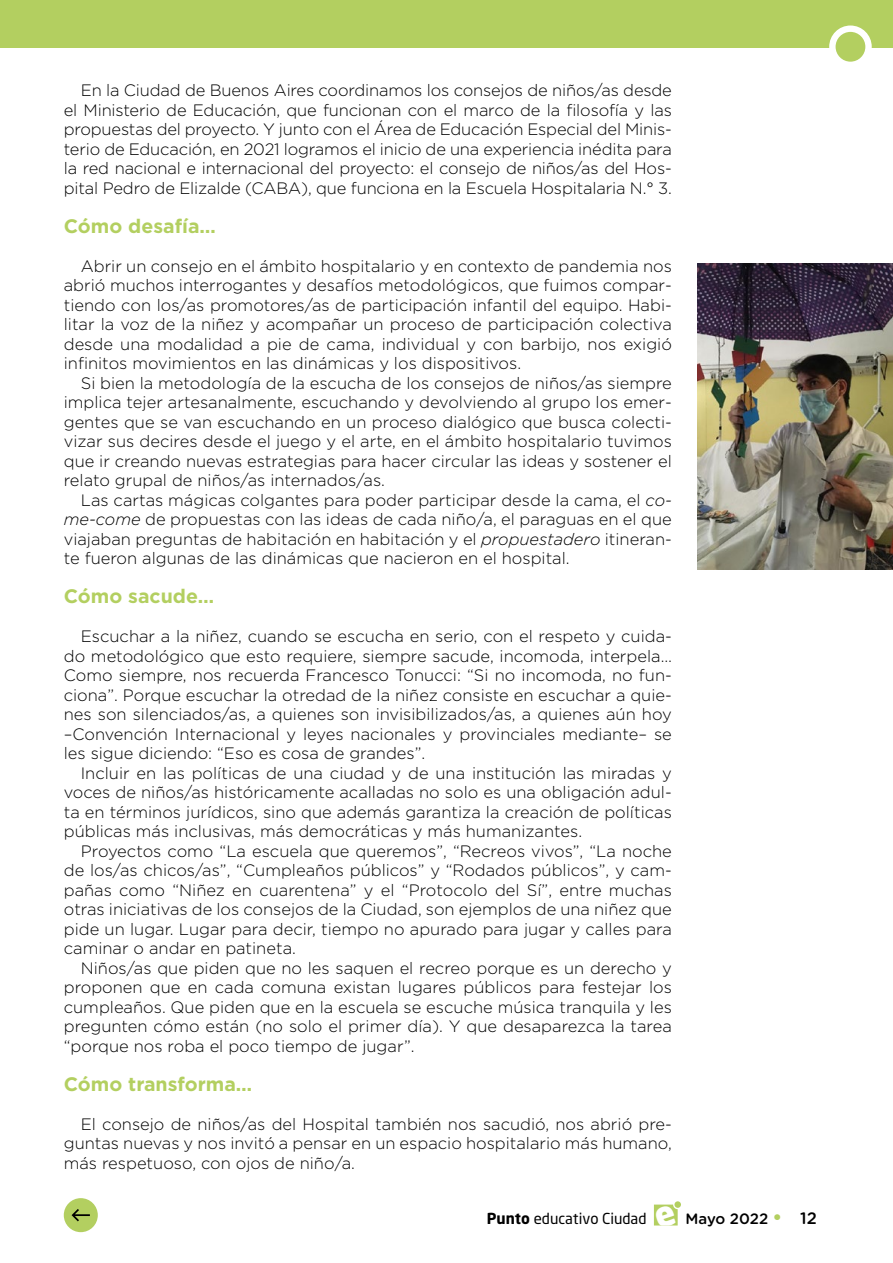
<style>
.page{position:relative;width:893px;height:1263px;background:#fff}
.page>*{position:absolute;margin:0;border:0;box-sizing:border-box;transform-origin:0 0}
.t1{font:700 19.5px "Gotham";color:#b3cf60}
.t2{font:300 16.5px/19.5px "Gotham";color:#000;text-align:justify}
.t3{font:15px "Neo Sans";color:#000}
.t4{font:500 15px "Gotham Rounded";letter-spacing:-.005em;color:#000}
.s1{font-style:italic}
.s2{font-weight:700}
.s3{font-family:"Gotham";font-weight:700;font-size:19.5px;color:#b3cf60}
.s4{font-size:16.5px}
</style>
<div class="page">
<div style="left:0;top:0;width:893px;height:48px;background:#b3cf60"></div>
<div style="left:829px;top:26px;width:43px;height:42px;background:#fff;border-radius:50%"></div>
<div style="left:836px;top:32px;width:29px;height:30px;background:#b3cf60;border-radius:50%"></div>
<div style="left:674px;top:1201px;width:7px;height:7px;background:#b3cf60;border-radius:50%"></div>
<div style="left:64px;top:1198px;width:34px;height:34px;background:#b3cf60;border-radius:50%"></div>
<svg style="left:72px;top:1209px;width:18px;height:12px"></svg>
<img style="left:697px;top:264px;width:196px;height:306px">
<svg style="left:654px;top:1204px;width:24px;height:22px"></svg>
<p class="t2" style="left:64px;top:80px;width:610px;text-indent:17px">En la Ciudad de Buenos Aires coordinamos los consejos de niños/as desde el Ministerio de Educación, que funcionan con el marco de la filosofía y las propuestas del proyecto. Y junto con el Área de Educación Especial del Minis&shy;terio de Educación, en 2021 logramos el inicio de una experiencia inédita para la red nacional e internacional del proyecto: el consejo de niños/as del Hos&shy;pital Pedro de Elizalde (CABA), que funciona en la Escuela Hospitalaria N.° 3.</p>
<p class="t1" style="left:64px;top:213px;width:154px">Cómo desafía…</p>
<p class="t2" style="left:64px;top:256px;width:610px;text-indent:17px">Abrir un consejo en el ámbito hospitalario y en contexto de pandemia nos abrió muchos interrogantes y desafíos metodológicos, que fuimos compar&shy;tiendo con los/as promotores/as de participación infantil del equipo. Habi&shy;litar la voz de la niñez y acompañar un proceso de participación colectiva desde una modalidad a pie de cama, individual y con barbijo, nos exigió infinitos movimientos en las dinámicas y los dispositivos.</p>
<p class="t2" style="left:64px;top:373px;width:610px;text-indent:17px">Si bien la metodología de la escucha de los consejos de niños/as siempre implica tejer artesanalmente, escuchando y devolviendo al grupo los emer&shy;gentes que se van escuchando en un proceso dialógico que busca colecti&shy;vizar sus decires desde el juego y el arte, en el ámbito hospitalario tuvimos que ir creando nuevas estrategias para hacer circular las ideas y sostener el relato grupal de niños/as internados/as.</p>
<p class="t2" style="left:64px;top:490px;width:610px;text-indent:17px">Las cartas mágicas colgantes para poder participar desde la cama, el <span class="s1">co&shy;me-come</span> de propuestas con las ideas de cada niño/a, el paraguas en el que viajaban preguntas de habitación en habitación y el <span class="s1">propuestadero</span> itineran&shy;te fueron algunas de las dinámicas que nacieron en el hospital.</p>
<p class="t1" style="left:64px;top:583px;width:152px">Cómo sacude…</p>
<p class="t2" style="left:64px;top:626px;width:610px;text-indent:17px">Escuchar a la niñez, cuando se escucha en serio, con el respeto y cuida&shy;do metodológico que esto requiere, siempre sacude, incomoda, interpela… Como siempre, nos recuerda Francesco Tonucci: “Si no incomoda, no fun&shy;ciona”. Porque escuchar la otredad de la niñez consiste en escuchar a quie&shy;nes son silenciados/as, a quienes son invisibilizados/as, a quienes aún hoy –Convención Internacional y leyes nacionales y provinciales mediante– se les sigue diciendo: “Eso es cosa de grandes”.</p>
<p class="t2" style="left:64px;top:763px;width:610px;text-indent:17px">Incluir en las políticas de una ciudad y de una institución las miradas y voces de niños/as históricamente acalladas no solo es una obligación adul&shy;ta en términos jurídicos, sino que además garantiza la creación de políticas públicas más inclusivas, más democráticas y más humanizantes.</p>
<p class="t2" style="left:64px;top:841px;width:610px;text-indent:17px">Proyectos como “La escuela que queremos”, “Recreos vivos”, “La noche de los/as chicos/as”, “Cumpleaños públicos” y “Rodados públicos”, y cam&shy;pañas como “Niñez en cuarentena” y el “Protocolo del Sí”, entre muchas otras iniciativas de los consejos de la Ciudad, son ejemplos de una niñez que pide un lugar. Lugar para decir, tiempo no apurado para jugar y calles para caminar o andar en patineta.</p>
<p class="t2" style="left:64px;top:958px;width:610px;text-indent:17px">Niños/as que piden que no les saquen el recreo porque es un derecho y proponen que en cada comuna existan lugares públicos para festejar los cumpleaños. Que piden que en la escuela se escuche música tranquila y les pregunten cómo están (no solo el primer día). Y que desaparezca la tarea “porque nos roba el poco tiempo de jugar”.</p>
<p class="t1" style="left:64px;top:1071px;width:190px">Cómo transforma…</p>
<p class="t2" style="left:64px;top:1114px;width:610px;text-indent:17px">El consejo de niños/as del Hospital también nos sacudió, nos abrió pre&shy;guntas nuevas y nos invitó a pensar en un espacio hospitalario más humano, más respetuoso, con ojos de niño/a.</p>
<p class="t3" style="left:487px;top:1212px;width:161px"><span class="s2">Punto</span> educativo Ciudad</p>
<p class="t4" style="left:685px;top:1208px;width:133px">Mayo 2022 <span class="s3">•</span> <span class="s4">12</span></p>
</div>
